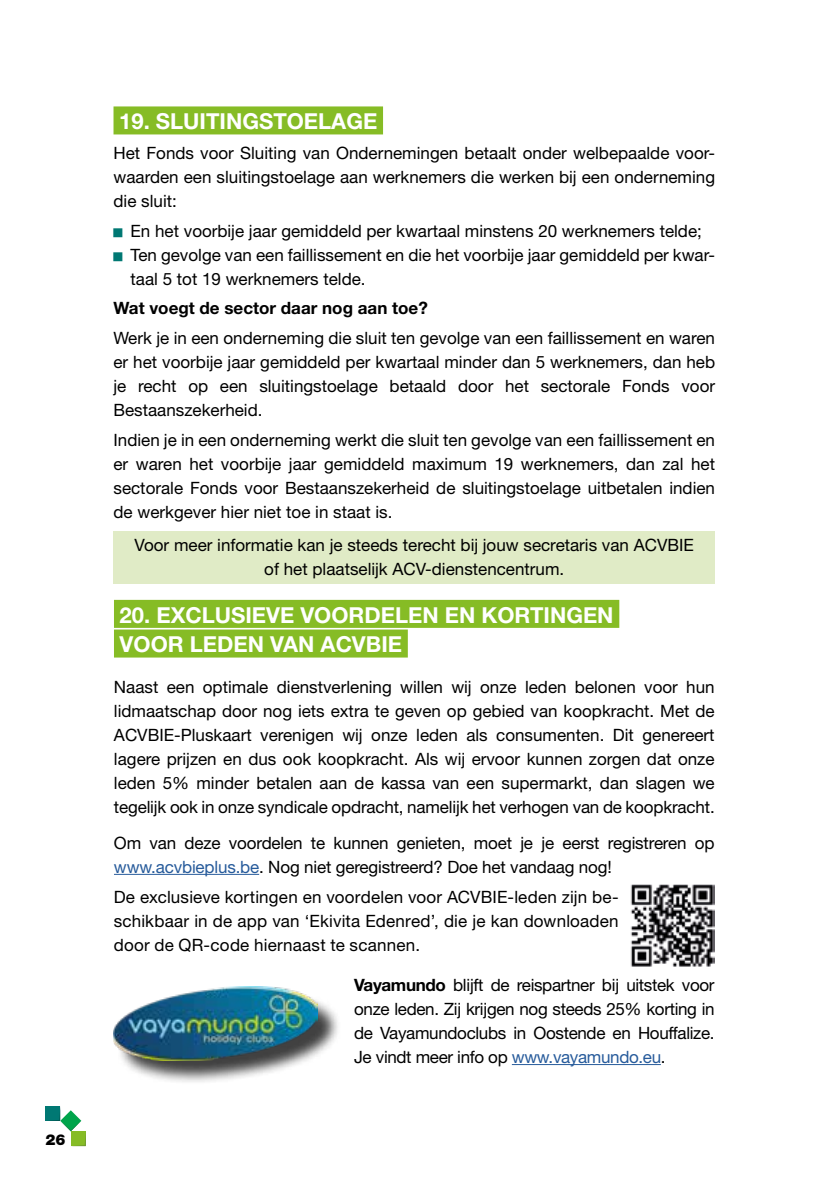
<style>
.page{position:relative;width:840px;height:1191px;background:#fff}
.page>*{position:absolute;margin:0;border:0;box-sizing:border-box;transform-origin:0 0}
.t1{font:700 22px/29.6px "Helvetica Neue LT Pro";color:#fff}
.t2{font:700 22px "Helvetica Neue LT Std";color:#fff}
.t3{font:17px/24px "Helvetica Neue LT Pro";color:#000;text-align:justify}
.t4{font:700 17px "Helvetica Neue LT Pro";color:#000}
.t5{font:900 15px "Helvetica Neue LT Std";color:#000}
.t6{font:7.6px "Helvetica Neue";color:#007873;scale:1.19 1}
.s1{color:#275b9b}
.s2{font-weight:700}
</style>
<div class="page">
<svg style="left:45px;top:1106px;width:41px;height:40px"></svg>
<div style="left:113px;top:106px;width:270px;height:28px;background:#86bc25"></div>
<div style="left:113px;top:531px;width:601px;height:52px;background:#e0ebc6"></div>
<div style="left:114px;top:600px;width:505px;height:28px;background:#86bc25"></div>
<div style="left:114px;top:629px;width:293px;height:28px;background:#86bc25"></div>
<hr style="left:114px;top:874px;width:145px;height:1px;background:#275b9b">
<div style="left:117px;top:989px;width:224px;height:96px;background:#000;opacity:.75"></div>
<img style="left:113px;top:986px;width:204px;height:74px">
<img style="left:630px;top:884px;width:84px;height:83px">
<hr style="left:511px;top:1064px;width:149px;height:1px;background:#275b9b">
<p class="t5" style="left:45px;top:1130px;width:22px">26</p>
<p class="t2" style="left:119px;top:108px;width:259px">19. SLUITINGSTOELAGE</p>
<p class="t3" style="left:113px;top:140px;width:602px">Het Fonds voor Sluiting van Ondernemingen betaalt onder welbepaalde voor&shy;waarden een sluitingstoelage aan werknemers die werken bij een onderneming die sluit:</p>
<p class="t6" style="left:113px;top:226px;width:9px">█</p>
<p class="t3" style="left:130px;top:218px;width:572px">En het voorbije jaar gemiddeld per kwartaal minstens 20 werknemers telde;</p>
<p class="t6" style="left:113px;top:250px;width:9px">█</p>
<p class="t3" style="left:130px;top:242px;width:585px">Ten gevolge van een faillissement en die het voorbije jaar gemiddeld per kwar&shy;taal 5 tot 19 werknemers telde.</p>
<p class="t4" style="left:113px;top:298px;width:315px">Wat voegt de sector daar nog aan toe?</p>
<p class="t3" style="left:113px;top:325px;width:603px">Werk je in een onderneming die sluit ten gevolge van een faillissement en waren er het voorbije jaar gemiddeld per kwartaal minder dan 5 werknemers, dan heb je recht op een sluitingstoelage betaald door het sectorale Fonds voor Bestaanszekerheid.</p>
<p class="t3" style="left:113px;top:427px;width:602px">Indien je in een onderneming werkt die sluit ten gevolge van een faillissement en er waren het voorbije jaar gemiddeld maximum 19 werknemers, dan zal het sectorale Fonds voor Bestaanszekerheid de sluitingstoelage uitbetalen indien de werkgever hier niet toe in staat is.</p>
<p class="t3" style="left:134px;top:533px;width:560px;text-align:center">Voor meer informatie kan je steeds terecht bij jouw secretaris van ACVBIE of het plaatselijk ACV-dienstencentrum.</p>
<p class="t1" style="left:120px;top:599px;width:495px">20. EXCLUSIEVE VOORDELEN EN KORTINGEN<br>VOOR LEDEN VAN ACVBIE</p>
<p class="t3" style="left:114px;top:675px;width:602px">Naast een optimale dienstverlening willen wij onze leden belonen voor hun lidmaatschap door nog iets extra te geven op gebied van koopkracht. Met de ACVBIE-Pluskaart verenigen wij onze leden als consumenten. Dit genereert lagere prijzen en dus ook koopkracht. Als wij ervoor kunnen zorgen dat onze leden 5% minder betalen aan de kassa van een supermarkt, dan slagen we tegelijk ook in onze syndicale opdracht, namelijk het verhogen van de koopkracht.</p>
<p class="t3" style="left:114px;top:830px;width:601px">Om van deze voordelen te kunnen genieten, moet je je eerst registreren op <span class="s1">www.acvbieplus.be</span>. Nog niet geregistreerd? Doe het vandaag nog!</p>
<p class="t3" style="left:114px;top:884px;width:506px">De exclusieve kortingen en voordelen voor ACVBIE-leden zijn be&shy;schikbaar in de app van ‘Ekivita Edenred’, die je kan downloaden door de QR-code hiernaast te scannen.</p>
<p class="t3" style="left:354px;top:972px;width:362px"><span class="s2">Vayamundo</span> blijft de reispartner bij uitstek voor onze leden. Zij krijgen nog steeds 25% korting in de Vayamundoclubs in Oostende en Houffalize.<br>Je vindt meer info op <span class="s1">www.vayamundo.eu</span>.</p>
</div>
